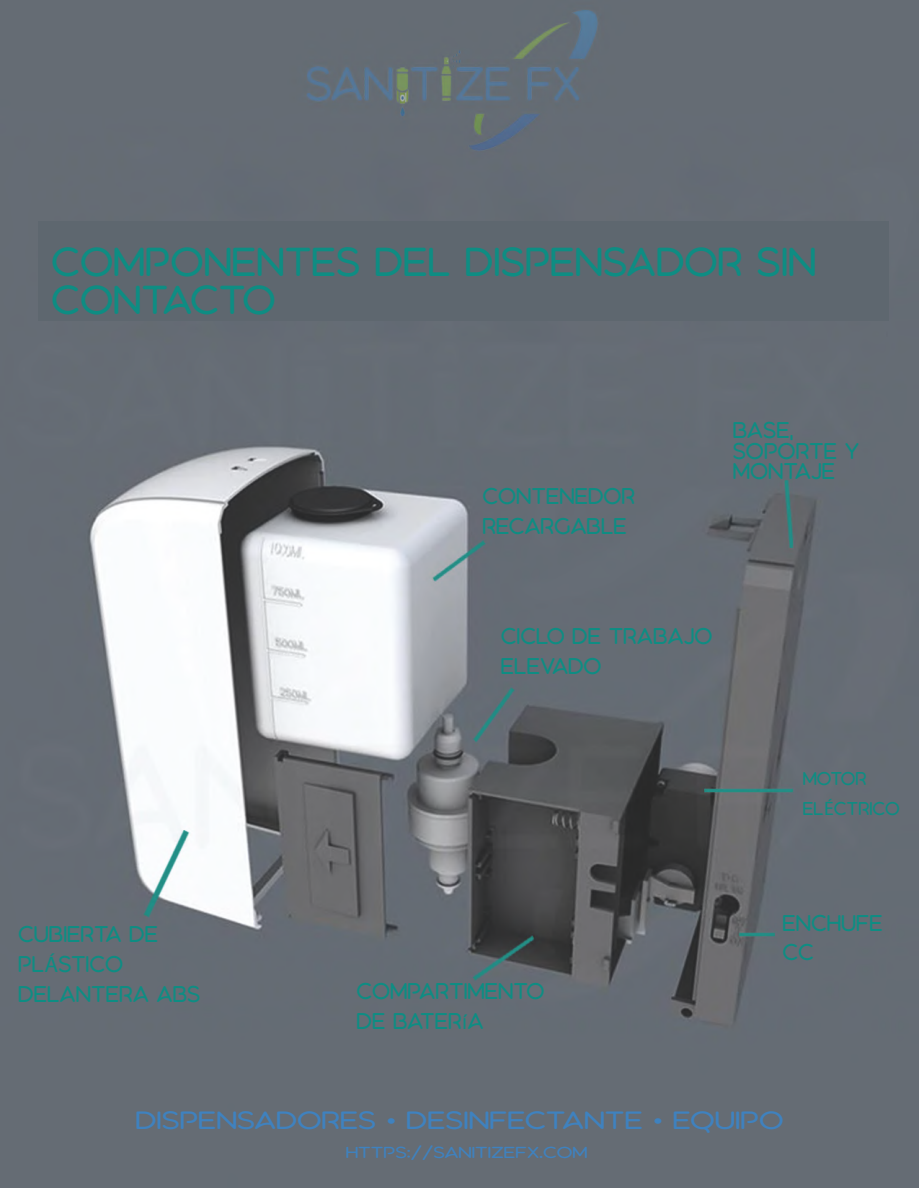
<style>
.page{position:relative;width:919px;height:1188px;background:#fff}
.page>*{position:absolute;margin:0;border:0;box-sizing:border-box;transform-origin:0 0}
.t1{font:36px/38.4px "Aquatico";color:#0e8d83;scale:1.04 1}
.t2{font:22.35px "Aquatico";color:#3f82bf;scale:1.24 1}
.t3{font:20.25px/30px "Aquatico";color:#0e8d83}
.t4{font:16.5px/30px "Aquatico";color:#0e8d83}
.t5{font:14.25px "Aquatico";color:#3f82bf;scale:1.24 1}
.s1{font-family:"Myriad Pro";font-size:22.5px}
.s2{font-family:"Myriad Pro";font-size:19.5px}
.s3{font-family:"Arial"}
</style>
<div class="page">
<img style="left:0;top:0;width:918px;height:1188px">
<div style="left:39px;top:221px;width:849px;height:100px;background:#5e676f"></div>
<h1 class="t1" style="left:51px;top:245px;width:737px">COMPONENTES DEL DISPENSADOR SIN<br>CONTACTO</h1>
<p class="t3" style="left:18px;top:921px;width:184px">CUBIERTA DE<br>PL<span class="s1">Á</span>STICO<br>DELANTERA ABS</p>
<p class="t3" style="left:482px;top:483px;width:154px">CONTENEDOR<br>RECARGABLE</p>
<p class="t3" style="left:732px;top:422px;width:128px;line-height:20.2px">BASE,<br>SOPORTE Y<br>MONTAJE</p>
<p class="t3" style="left:501px;top:623px;width:213px">CICLO DE TRABAJO<br>ELEVADO</p>
<p class="t4" style="left:802px;top:765px;width:99px">MOTOR<br>EL<span class="s2">É</span>CTRICO</p>
<p class="t3" style="left:356px;top:977px;width:189px">COMPARTIMENTO<br>DE BATER<span class="s3">í</span>A</p>
<p class="t3" style="left:782px;top:909px;width:102px">ENCHUFE<br>CC</p>
<p class="t2" style="left:135px;top:1111px;width:524px">DISPENSADORES <span class="s3">•</span> DESINFECTANTE <span class="s3">•</span> EQUIPO</p>
<p class="t5" style="left:345px;top:1146px;width:196px">HTTPS://SANITIZEFX.COM</p>
</div>
